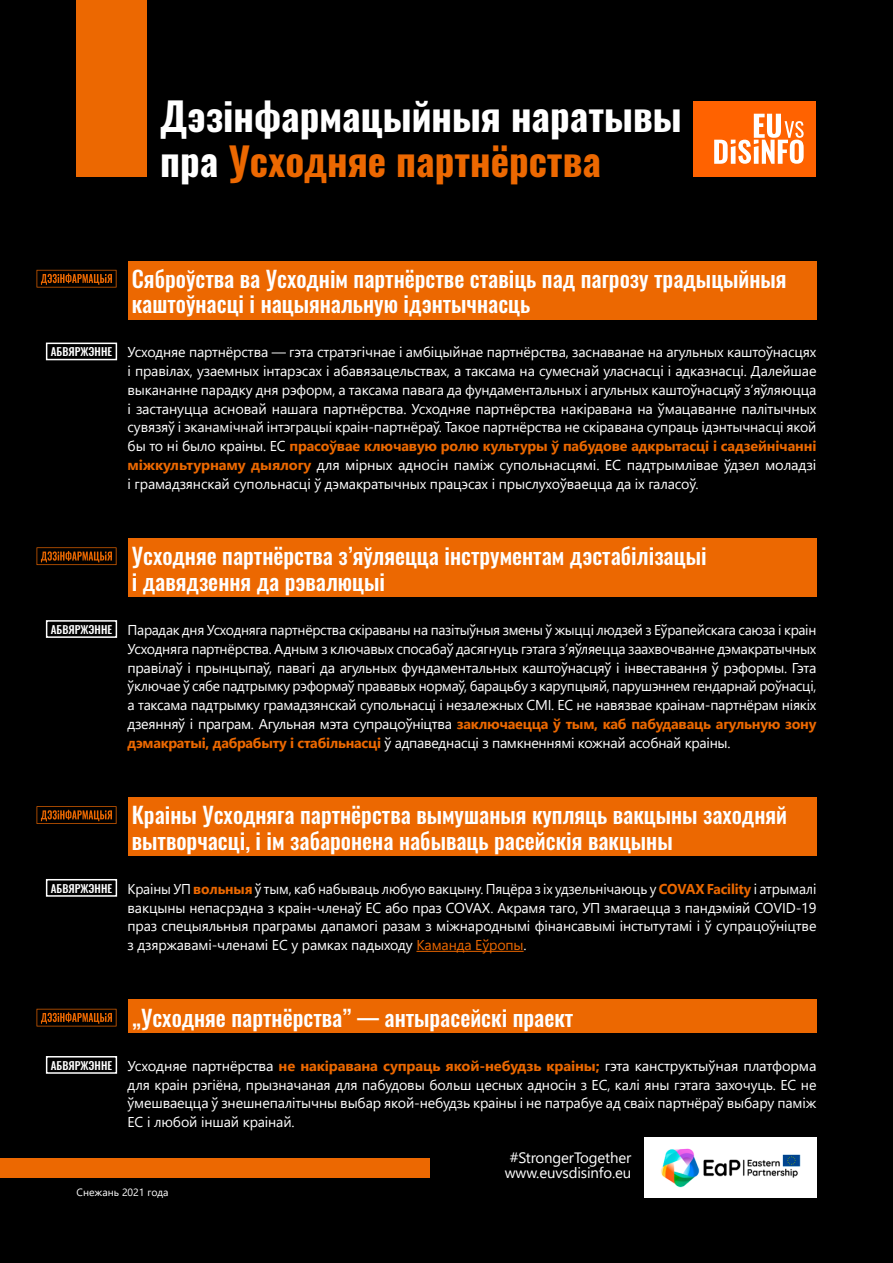
<style>
.page{position:relative;width:893px;height:1263px;background:#000}
.page>*{position:absolute;margin:0;border:0;box-sizing:border-box;transform-origin:0 0}
.t1{font:700 39px/45px "Oswald";color:#fff}
.t2{font:500 22.5px/25.5px "Oswald";color:#fff}
.t3{font:15px/15px "Segoe UI";letter-spacing:-.01em;color:#fff;text-align:center}
.t4{font:14.25px/18.8px "Segoe UI";letter-spacing:-.01em;color:#fff;text-align:justify}
.t5{font:500 10.95px "Oswald";color:#fff}
.t6{font:10.5px "Segoe UI";color:#fff}
.s1{color:#ec6801}
.s2{font-weight:700;color:#ec6801}
</style>
<div class="page">
<div style="left:0;top:1158px;width:429px;height:20px;background:#ec6801"></div>
<div style="left:77px;top:0;width:70px;height:177px;background:#ec6801"></div>
<div style="left:693px;top:101px;width:123px;height:76px;background:#ff6200"></div>
<svg style="left:714px;top:114px;width:90px;height:50px"></svg>
<img style="left:644px;top:1138px;width:172px;height:60px">
<div style="left:128px;top:261px;width:688px;height:59px;background:#ec6801"></div>
<div style="left:128px;top:538px;width:688px;height:59px;background:#ec6801"></div>
<div style="left:128px;top:797px;width:688px;height:59px;background:#ec6801"></div>
<hr style="left:416px;top:951px;width:108px;height:1px;background:#ec6801">
<div style="left:128px;top:1000px;width:688px;height:33px;background:#ec6801"></div>
<svg style="left:37px;top:270px;width:80px;height:17px"></svg>
<div style="left:46px;top:343px;width:71px;height:17px;border:2px solid #fff"></div>
<svg style="left:37px;top:547px;width:80px;height:18px"></svg>
<div style="left:46px;top:620px;width:71px;height:18px;border:2px solid #fff"></div>
<svg style="left:37px;top:806px;width:80px;height:18px"></svg>
<div style="left:46px;top:879px;width:71px;height:18px;border:2px solid #fff"></div>
<svg style="left:37px;top:1009px;width:80px;height:17px"></svg>
<div style="left:46px;top:1056px;width:71px;height:18px;border:2px solid #fff"></div>
<h1 class="t1" style="left:160px;top:96px;width:523px">Дэзінфармацыйныя наратывы пра <span class="s1">Усходняе партнёрства</span></h1>
<p class="t5" style="left:51px;top:346px;width:63px">АБВЯРЖЭННЕ</p>
<h2 class="t2" style="left:132px;top:267px;width:656px">Сяброўства ва Усходнім партнёрстве ставіць пад пагрозу традыцыйныя каштоўнасці і нацыянальную ідэнтычнасць</h2>
<p class="t4" style="left:128px;top:342px;width:690px">Усходняе партнёрства — гэта стратэгічнае і амбіцыйнае партнёрства, заснаванае на агульных каштоўнасцях і правілах, узаемных інтарэсах і абавязацельствах, а таксама на сумеснай уласнасці і адказнасці. Далейшае выкананне парадку дня рэформ, а таксама павага да фундаментальных і агульных каштоўнасцяў з’яўляюцца і застануцца асновай нашага партнёрства. Усходняе партнёрства накіравана на ўмацаванне палітычных сувязяў і эканамічнай інтэграцыі краін-партнёраў. Такое партнёрства не скіравана супраць ідэнтычнасці якой бы то ні было краіны. ЕС <span class="s2">прасоўвае ключавую ролю культуры ў пабудове адкрытасці і садзейнічанні міжкультурнаму дыялогу</span> для мірных адносін паміж супольнасцямі. ЕС падтрымлівае ўдзел моладзі і грамадзянскай супольнасці ў дэмакратычных працэсах і прыслухоўваецца да іх галасоў.</p>
<p class="t5" style="left:51px;top:624px;width:63px">АБВЯРЖЭННЕ</p>
<h2 class="t2" style="left:132px;top:545px;width:576px">Усходняе партнёрства з’яўляецца інструментам дэстабілізацыі і давядзення да рэвалюцыі</h2>
<p class="t4" style="left:128px;top:619px;width:690px">Парадак дня Усходняга партнёрства скіраваны на пазітыўныя змены ў жыцці людзей з Еўрапейскага саюза і краін Усходняга партнёрства. Адным з ключавых спосабаў дасягнуць гэтага з’яўляецца заахвочванне дэмакратычных правілаў і прынцыпаў, павагі да агульных фундаментальных каштоўнасцяў і інвеставання ў рэформы. Гэта ўключае ў сябе падтрымку рэформаў прававых нормаў, барацьбу з карупцыяй, парушэннем гендарнай роўнасці, а таксама падтрымку грамадзянскай супольнасці і незалежных СМІ. ЕС не навязвае краінам-партнёрам ніякіх дзеянняў і праграм. Агульная мэта супрацоўніцтва <span class="s2">заключаецца ў тым, каб пабудаваць агульную зону дэмакратыі, дабрабыту і стабільнасці</span> ў адпаведнасці з памкненнямі кожнай асобнай краіны.</p>
<p class="t5" style="left:51px;top:882px;width:63px">АБВЯРЖЭННЕ</p>
<h2 class="t2" style="left:132px;top:803px;width:657px">Краіны Усходняга партнёрства вымушаныя купляць вакцыны заходняй вытворчасці, і ім забаронена набываць расейскія вакцыны</h2>
<p class="t4" style="left:128px;top:878px;width:690px">Краіны УП <span class="s2">вольныя</span> ў тым, каб набываць любую вакцыну. Пяцёра з іх удзельнічаюць у <span class="s2">COVAX Facility</span> і атрымалі вакцыны непасрэдна з краін-членаў ЕС або праз COVAX. Акрамя таго, УП змагаецца з пандэміяй COVID-19 праз спецыяльныя праграмы дапамогі разам з міжнароднымі фінансавымі інстытутамі і ў супрацоўніцтве з дзяржавамі-членамі ЕС у рамках падыходу <span class="s1">Каманда Еўропы</span>.</p>
<p class="t5" style="left:51px;top:1060px;width:63px">АБВЯРЖЭННЕ</p>
<h2 class="t2" style="left:132px;top:1006px;width:443px">„Усходняе партнёрства” — антырасейскі праект</h2>
<p class="t4" style="left:128px;top:1055px;width:690px">Усходняе партнёрства <span class="s2">не накіравана супраць якой-небудзь краіны;</span> гэта канструктыўная платформа для краін рэгіёна, прызначаная для пабудовы больш цесных адносін з ЕС, калі яны гэтага захочуць. ЕС не ўмешваецца ў знешнепалітычны выбар якой-небудзь краіны і не патрабуе ад сваіх партнёраў выбару паміж ЕС і любой іншай краінай.</p>
<p class="t3" style="left:505px;top:1149px;width:128px">#StrongerTogether www.euvsdisinfo.eu</p>
<p class="t6" style="left:77px;top:1182px;width:93px">Снежань 2021 года</p>
</div>
